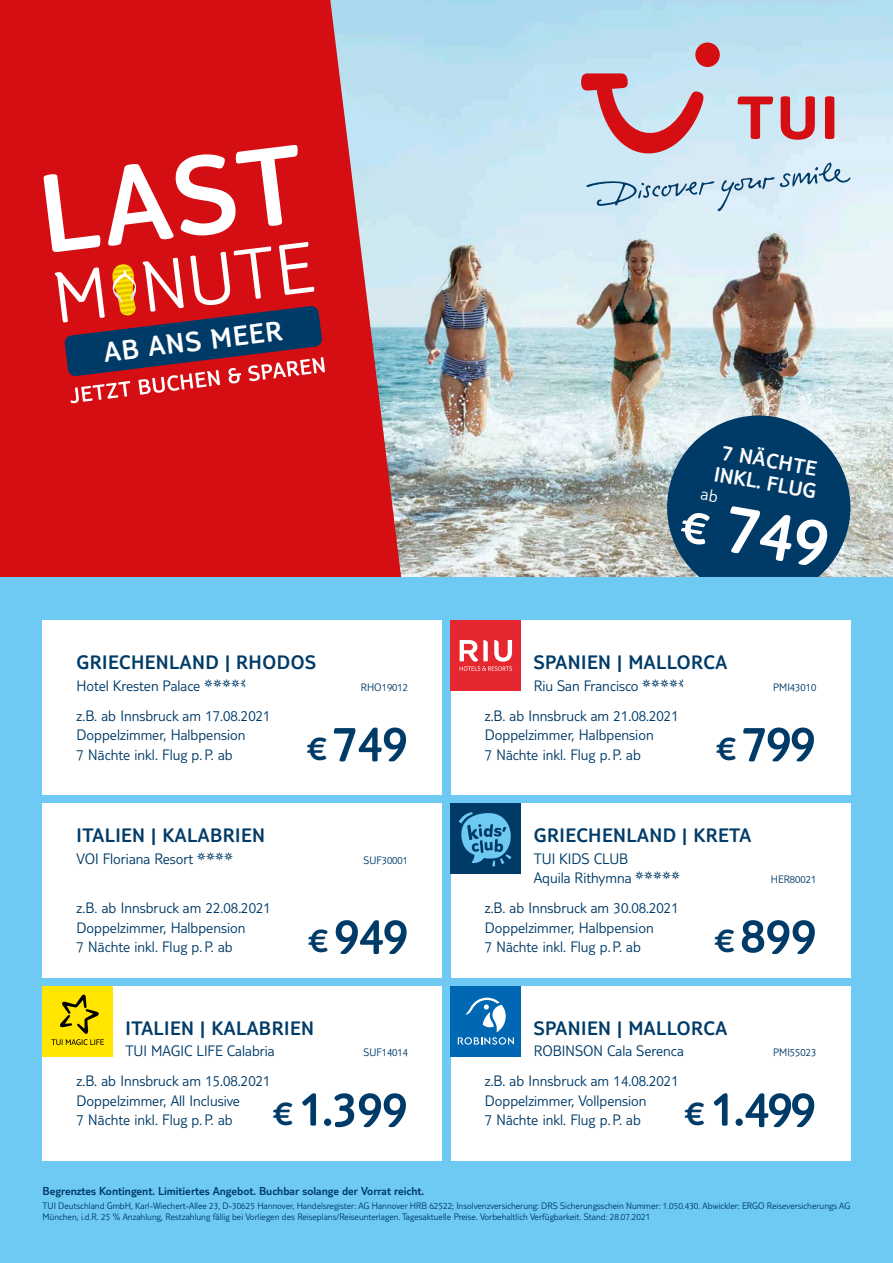
<style>
.page{position:relative;width:893px;height:1263px;background:#fff}
.page>*{position:absolute;margin:0;border:0;box-sizing:border-box;transform-origin:0 0}
.t1{font:300 69.9px "TUI Type";color:#fff}
.t2{font:300 51px "TUI Type";color:#003b68}
.t3{font:300 51px "TUI Type";color:#003b68}
.t4{font:300 28.8px "TUI Type";color:#fff}
.t5{font:300 21.6px "TUI Type";color:#fff}
.t6{font:300 21.6px "TUI Type";color:#fff}
.t7{font:300 20.25px "TUI Type";letter-spacing:.025em;color:#003b68}
.t8{font:300 15.75px/19.5px "TUI Type";color:#003b68}
.t9{font:300 12px "TUI Type";color:#003b68}
.t10{font:300 11.25px "TUI Type";color:#003b68}
.t11{font:300 9.75px/11.7px "TUI Type";color:#003b68}
.s1{font-size:35.7px}
.s2{font-style:inherit}
.s3{font-size:48.9px}
</style>
<div class="page">
<img style="left:403px;top:0;width:490px;height:578px">
<svg style="left:0;top:0;width:403px;height:578px;background:#cf2a30"></svg>
<div style="left:0;top:578px;width:893px;height:685px;background:#6ecaf3"></div>
<div style="left:695px;top:43px;width:25px;height:24px;background:#d40e13;border-radius:50%"></div>
<svg style="left:581px;top:73px;width:269px;height:138px;background:#cac4d1"></svg>
<svg style="left:44px;top:145px;width:281px;height:258px;background:#bd3f46"></svg>
<div style="left:43px;top:620px;width:399px;height:175px;background:#fff"></div>
<div style="left:451px;top:620px;width:399px;height:175px;background:#fff"></div>
<div style="left:43px;top:803px;width:399px;height:174px;background:#fff"></div>
<div style="left:451px;top:803px;width:399px;height:174px;background:#fff"></div>
<div style="left:43px;top:986px;width:399px;height:174px;background:#fff"></div>
<div style="left:451px;top:986px;width:399px;height:174px;background:#fff"></div>
<div style="left:43px;top:986px;width:70px;height:70px;background:#ffe500"></div>
<svg style="left:51px;top:994px;width:53px;height:51px"></svg>
<div style="left:451px;top:803px;width:70px;height:70px;background:#003b68"></div>
<svg style="left:459px;top:812px;width:53px;height:54px"></svg>
<div style="left:451px;top:620px;width:70px;height:70px;background:#e52730"></div>
<svg style="left:460px;top:640px;width:52px;height:31px"></svg>
<div style="left:451px;top:986px;width:70px;height:70px;background:#0068b3"></div>
<svg style="left:458px;top:998px;width:56px;height:47px"></svg>
<svg style="left:660px;top:408px;width:198px;height:170px;background:#396787"></svg>
<h3 class="t4" style="left:102px;top:336px;width:181px;rotate:-7deg">AB ANS MEER</h3>
<p class="t7" style="left:77px;top:651px;width:241px">GRIECHENLAND | RHODOS</p>
<p class="t8" style="left:77px;top:675px;width:125px">Hotel Kresten Palace</p>
<p class="t10" style="left:361px;top:680px;width:49px">RHO19012</p>
<p class="t8" style="left:77px;top:705px;width:196px">z.B. ab Innsbruck am 17.08.2021<br>Doppelzimmer, Halbpension<br>7 Nächte inkl. Flug p.P. ab</p>
<h2 class="t3" style="left:307px;top:713px;width:102px"><span class="s1">€</span> 74<span class="s2">9</span></h2>
<p class="t7" style="left:77px;top:824px;width:190px">ITALIEN | KALABRIEN</p>
<p class="t8" style="left:77px;top:848px;width:159px">VOI Floriana Resort ✔</p>
<p class="t8" style="left:77px;top:898px;width:196px">z.B. ab Innsbruck am 22.08.2021<br>Doppelzimmer, <span class="s2">Halbpension<br></span>7 Nächte inkl. Flug p. P. ab</p>
<p class="t10" style="left:364px;top:853px;width:46px">SUF30001</p>
<h2 class="t2" style="left:308px;top:906px;width:101px"><span class="s1">€</span> 949</h2>
<p class="t7" style="left:125px;top:1016px;width:190px">ITALIEN | KALABRIEN</p>
<p class="t8" style="left:125px;top:1041px;width:151px">TUI MAGIC LIFE Calabria</p>
<p class="t10" style="left:364px;top:1046px;width:46px">SUF14014</p>
<p class="t8" style="left:77px;top:1071px;width:196px">z.B. ab Innsbruck am 15.08.2021<br>Doppelzimmer, All Inclusive<br>7 Nächte inkl. Flug p.P. ab</p>
<h2 class="t2" style="left:273px;top:1079px;width:136px"><span class="s1">€</span> 1.<span class="s2">39</span>9</h2>
<h3 class="t6" style="left:724px;top:440px;width:97px;rotate:10deg">7 NÄCHTE</h3>
<h3 class="t5" style="left:717px;top:462px;width:105px;rotate:10deg">INKL. FLUG</h3>
<h1 class="t1" style="left:689px;top:478px;width:149px;rotate:10deg"><span class="s3">€</span> 749</h1>
<p class="t7" style="left:534px;top:651px;width:195px">SPANIEN | MALLORCA</p>
<p class="t8" style="left:534px;top:675px;width:106px">Riu San Francisco</p>
<p class="t10" style="left:773px;top:680px;width:45px">PMI43010</p>
<p class="t8" style="left:485px;top:705px;width:196px">z.B. ab Innsbruck am 21.08.2021<br>Doppelzimmer, Halbpension<br>7 Nächte inkl. Flug p.P. ab</p>
<h2 class="t2" style="left:716px;top:713px;width:101px"><span class="s1">€</span> 7<span class="s2">9</span>9</h2>
<p class="t7" style="left:534px;top:824px;width:219px">GRIECHENLAND | KRETA</p>
<p class="t8" style="left:534px;top:848px;width:99px">TUI KIDS CLUB<br>Aquila Rithymna</p>
<p class="t10" style="left:771px;top:873px;width:47px">HER80021</p>
<p class="t8" style="left:485px;top:898px;width:196px">z.B. ab Innsbruck am 30.08.2021<br>Doppelzimmer, Halbpension<br>7 Nächte inkl. Flug p.P. ab</p>
<h2 class="t2" style="left:714px;top:906px;width:103px"><span class="s1">€</span> <span class="s2">8</span>99</h2>
<p class="t7" style="left:534px;top:1016px;width:195px">SPANIEN | MALLORCA</p>
<p class="t8" style="left:534px;top:1041px;width:152px">ROBINSON Cala Serenca</p>
<p class="t10" style="left:773px;top:1046px;width:45px">PMI55023</p>
<p class="t8" style="left:485px;top:1071px;width:196px">z.B. ab Innsbruck am 14.08.2021<br>Doppelzimmer, Vollpension<br>7 Nächte inkl. Flug p.P. ab</p>
<h2 class="t2" style="left:684px;top:1079px;width:133px"><span class="s1">€</span> 1.<span class="s2">49</span>9</h2>
<p class="t9" style="left:43px;top:1184px;width:383px">Begrenztes Kontingent. Limitiertes Angebot. Buchbar solange der Vorrat reicht.</p>
<p class="t11" style="left:43px;top:1199px;width:809px">TUI Deutschland GmbH, Karl-Wiechert-Allee 23, D-30625 Hannover, Handelsregister: AG Hannover HRB 62522; Insolvenzversicherung: DRS Sicherungsschein Nummer: 1.050.430. Abwickler: ERGO Reiseversicherungs AG<br>München, i.d.R. 25 % Anzahlung, Restzahlung fällig bei Vorliegen des Reiseplans/Reiseunterlagen. Tagesaktuelle Preise. Vorbehaltlich Verfügbarkeit. Stand: 28.07.2021</p>
</div>
